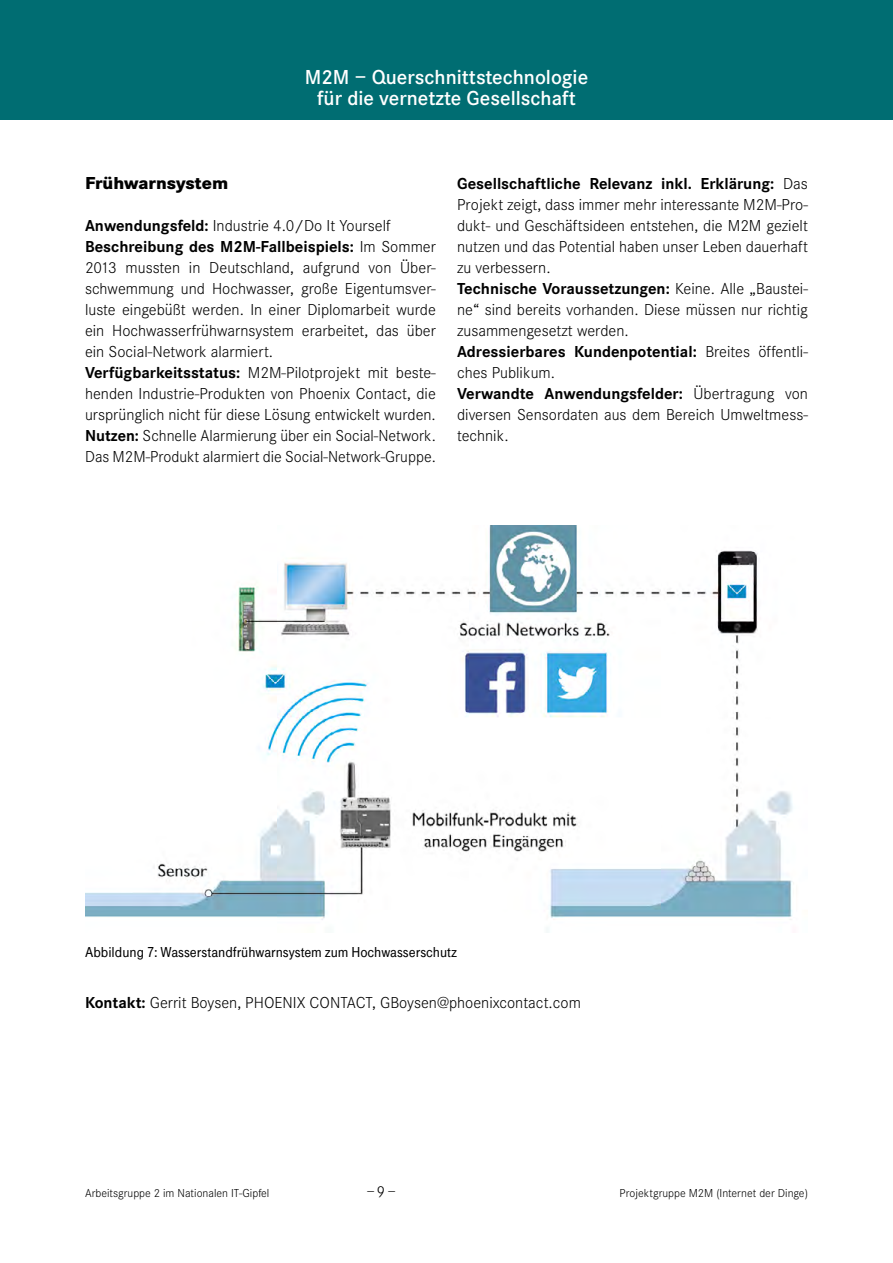
<style>
.page{position:relative;width:893px;height:1263px;background:#fff}
.page>*{position:absolute;margin:0;border:0;box-sizing:border-box;transform-origin:0 0}
.t1{font:600 21px/21px "Corporate S";color:#fff;text-align:center}
.t2{font:800 18px "Corporate S";color:#000}
.t3{font:300 16.5px/21px "Corporate S";color:#000}
.t4{font:15px "Tele Grotesk Halb";color:#000}
.t5{font:300 12px "Corporate S";color:#000}
.s1{font-weight:700}
</style>
<div class="page">
<div style="left:0;top:0;width:893px;height:120px;background:#006d72"></div>
<img style="left:85px;top:525px;width:708px;height:407px">
<p class="t1" style="left:305px;top:67px;width:285px">M2M – Querschnittstechnologie für die vernetzte Gesellschaft</p>
<p class="t2" style="left:85px;top:172px;width:145px">Frühwarnsystem</p>
<p class="t3" style="left:85px;top:215px;width:352px"><span class="s1">Anwendungsfeld:</span> Industrie 4.0/Do It Yourself <span class="s1">Beschreibung des M2M-Fallbeispiels:</span> Im Sommer 2013 mussten in Deutschland, aufgrund von Über&shy;schwemmung und Hochwasser, große Eigentumsver&shy;luste eingebüßt werden. In einer Diplomarbeit wurde ein Hochwasserfrühwarnsystem erarbeitet, das über ein Social-Network alarmiert.<br><span class="s1">Verfügbarkeitsstatus:</span> M2M-Pilotprojekt mit beste&shy;henden Industrie-Produkten von Phoenix Contact, die ursprünglich nicht für diese Lösung entwickelt wurden.<br><span class="s1">Nutzen:</span> Schnelle Alarmierung über ein Social-Network.<br>Das M2M-Produkt alarmiert die Social-Network-Gruppe.</p>
<p class="t3" style="left:457px;top:173px;width:352px"><span class="s1">Gesellschaftliche Relevanz inkl. Erklärung:</span> Das Projekt zeigt, dass immer mehr interessante M2M-Pro&shy;dukt- und Geschäftsideen entstehen, die M2M gezielt nutzen und das Potential haben unser Leben dauerhaft zu verbessern.<br><span class="s1">Technische Voraussetzungen:</span> Keine. Alle „Baustei&shy;ne“ sind bereits vorhanden. Diese müssen nur richtig zusammengesetzt werden.<br><span class="s1">Adressierbares Kundenpotential:</span> Breites öffentli&shy;ches Publikum.<br><span class="s1">Verwandte Anwendungsfelder:</span> Übertragung von diversen Sensordaten aus dem Bereich Umweltmess&shy;technik.</p>
<p class="t4" style="left:85px;top:944px;width:373px">Abbildung 7: Wasserstandfrühwarnsystem zum Hochwasserschutz</p>
<p class="t3" style="left:85px;top:992px;width:497px"><span class="s1">Kontakt:</span> Gerrit Boysen, PHOENIX CONTACT, GBoysen@phoenixcontact.com</p>
<p class="t5" style="left:85px;top:1186px;width:186px">Arbeitsgruppe 2 im Nationalen IT-Gipfel</p>
<p class="t3" style="left:366px;top:1181px;width:31px">–9–</p>
<p class="t5" style="left:619px;top:1186px;width:190px">Projektgruppe M2M (Internet der Dinge)</p>
</div>
